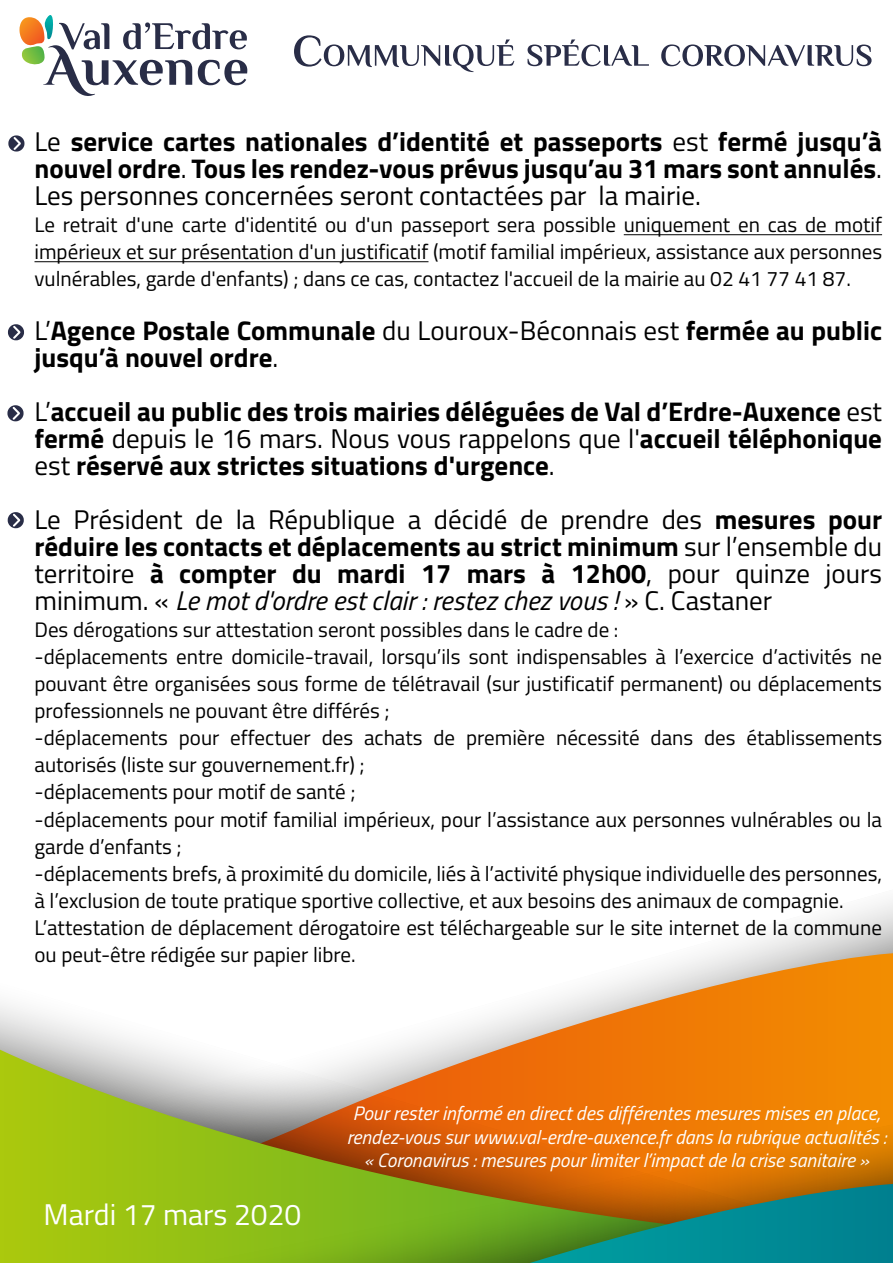
<style>
.page{position:relative;width:893px;height:1263px;background:#fff}
.page>*{position:absolute;margin:0;border:0;box-sizing:border-box;transform-origin:0 0}
.t1{font:30px "Titillium";color:#fff}
.t2{font:700 27px/27px "Titillium";color:#000;text-align:justify}
.t3{font:27px/27px "Titillium";color:#000;text-align:justify}
.t4{font:21px/27px "Titillium";color:#000;text-align:justify}
.t5{font:italic 19.5px/23.4px "Titillium";color:#fff;text-align:center}
.s1{font-weight:400}
.s2{font-weight:700}
.s3{font-style:italic}
</style>
<div class="page">
<svg style="left:859px;top:900px;width:34px;height:53px"></svg>
<svg style="left:0;top:911px;width:859px;height:139px"></svg>
<svg style="left:0;top:1050px;width:893px;height:213px;background:#b7bf3c"></svg>
<svg style="left:197px;top:1067px;width:696px;height:196px;background:#c18c1f"></svg>
<svg style="left:530px;top:1184px;width:363px;height:79px;background:#3f7e5b"></svg>
<svg style="left:294px;top:35px;width:220px;height:37px"></svg>
<svg style="left:528px;top:39px;width:121px;height:27px"></svg>
<svg style="left:661px;top:44px;width:211px;height:22px"></svg>
<svg style="left:19px;top:15px;width:228px;height:81px"></svg>
<hr style="left:624px;top:234px;width:258px;height:1px;background:#000">
<hr style="left:34px;top:261px;width:394px;height:1px;background:#000">
<svg style="left:8px;top:135px;width:16px;height:17px"></svg>
<svg style="left:8px;top:324px;width:16px;height:16px"></svg>
<svg style="left:7px;top:405px;width:17px;height:16px"></svg>
<svg style="left:8px;top:512px;width:16px;height:16px"></svg>
<p class="t2" style="left:34px;top:127px;width:849px"><span class="s1">Le</span> service cartes nationales d’identité et passeports <span class="s1">est</span> fermé jusqu’à nouvel ordre<span class="s1">.</span> Tous les rendez-vous prévus jusqu’au 31 mars sont annulés<span class="s1">.<br>Les personnes concernées seront contactées par la mairie.</span></p>
<p class="t4" style="left:34px;top:211px;width:849px">Le retrait d'une carte d'identité ou d'un passeport sera possible uniquement en cas de motif impérieux et sur présentation d'un justificatif (motif familial impérieux, assistance aux personnes vulnérables, garde d'enfants) ; dans ce cas, contactez l'accueil de la mairie au 02 41 77 41 87.</p>
<p class="t2" style="left:34px;top:316px;width:849px"><span class="s1">L’</span>Agence Postale Communale <span class="s1">du Louroux-Béconnais est</span> fermée au public jusqu’à nouvel ordre<span class="s1">.</span></p>
<p class="t2" style="left:34px;top:397px;width:849px"><span class="s1">L’</span>accueil au public des trois mairies déléguées de Val d’Erdre-Auxence <span class="s1">est </span>fermé <span class="s1">depuis le 16 mars. Nous vous rappelons que l'</span>accueil téléphonique <span class="s1">est</span> réservé aux strictes situations d'urgence<span class="s1">.</span></p>
<p class="t3" style="left:34px;top:505px;width:849px">Le Président de la République a décidé de prendre des <span class="s2">mesures pour réduire les contacts et déplacements au strict minimum</span> sur l’ensemble du territoire <span class="s2">à compter du mardi 17 mars à 12h00</span>, pour quinze jours minimum. « <span class="s3">Le mot d'ordre est clair : restez chez vous !</span> » C. Castaner</p>
<p class="t4" style="left:34px;top:616px;width:849px;text-align:left">Des dérogations sur attestation seront possibles dans le cadre de :<br>-déplacements entre domicile-travail, lorsqu’ils sont indispensables à l’exercice d’activités ne pouvant être organisées sous forme de télétravail (sur justificatif permanent) ou déplacements professionnels ne pouvant être différés ;<br>-déplacements pour effectuer des achats de première nécessité dans des établissements autorisés (liste sur gouvernement.fr) ;<br>-déplacements pour motif de santé ;<br>-déplacements pour motif familial impérieux, pour l’assistance aux personnes vulnérables ou la garde d’enfants ;<br>-déplacements brefs, à proximité du domicile, liés à l’activité physique individuelle des personnes, à l’exclusion de toute pratique sportive collective, et aux besoins des animaux de compagnie.<br>L’attestation de déplacement dérogatoire est téléchargeable sur le site internet de la commune ou peut-être rédigée sur papier libre.</p>
<h1 class="t1" style="left:44px;top:1192px;width:259px">Mardi 17 mars 2020</h1>
<p class="t5" style="left:347px;top:1101px;width:541px">Pour rester informé en direct des différentes mesures mises en place, rendez-vous sur www.val-erdre-auxence.fr dans la rubrique actualités : « Coronavirus : mesures pour limiter l’impact de la crise sanitaire »</p>
</div>
